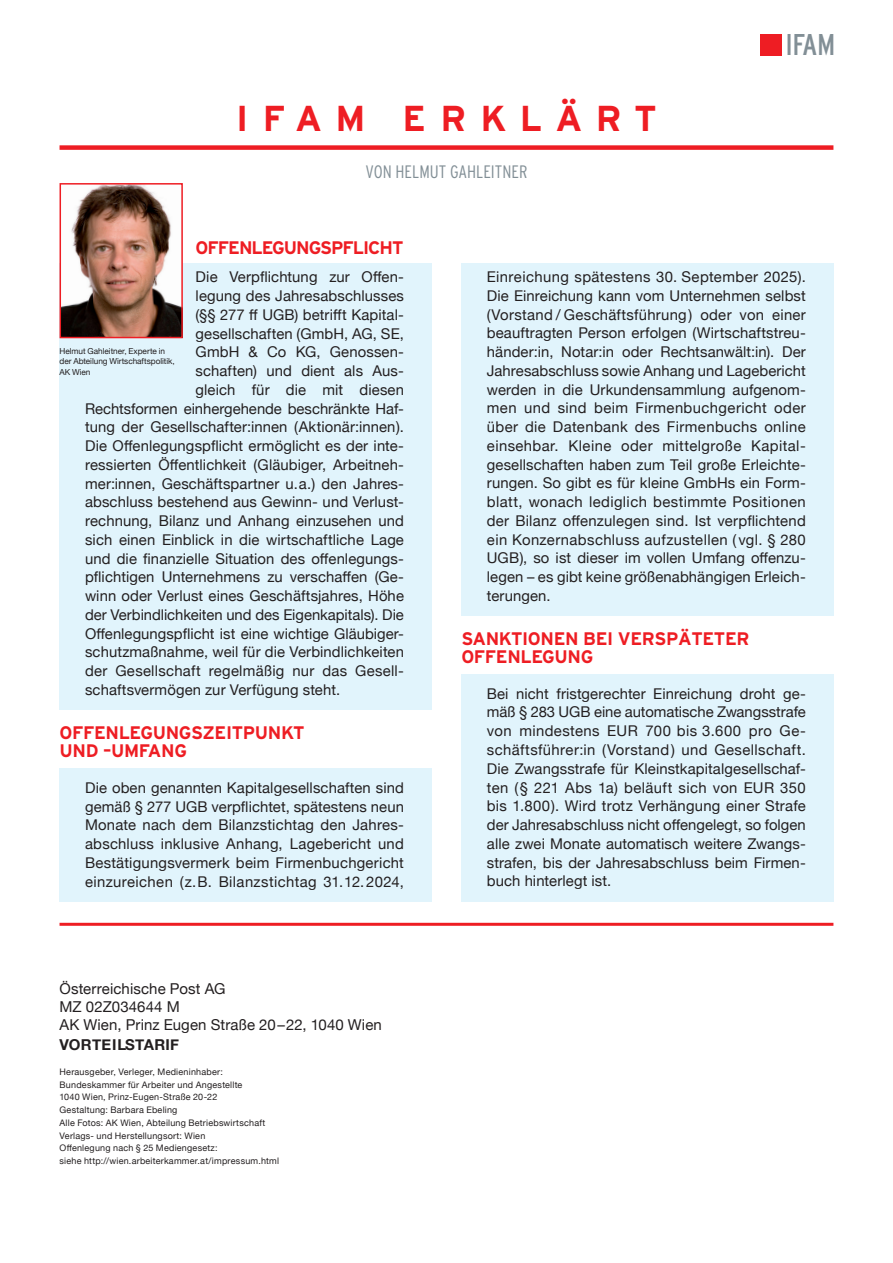
<style>
.page{position:relative;width:893px;height:1263px;background:#fff}
.page>*{position:absolute;margin:0;border:0;box-sizing:border-box;transform-origin:0 0}
.t1{font:700 36px "Interstate";letter-spacing:.37em;color:#ee1d23}
.t2{font:condensed 30px "Interstate";color:#828f96}
.t3{font:700 18.15px/18px "Interstate";letter-spacing:-.02em;color:#ee1d23}
.t4{font:700 18.15px "Interstate";letter-spacing:-.055em;color:#ee1d23}
.t5{font:300 condensed 18px "Interstate";color:#828f96}
.t6{font:15px/18px "Helvetica Neue";letter-spacing:.005em;color:#231f20}
.t7{font:700 15px "Helvetica Neue";letter-spacing:.02em;color:#231f20}
.t8{font:14.85px/18.8px "Helvetica Neue";letter-spacing:.005em;color:#231f20;text-align:justify}
.t9{font:9px/12.8px "Helvetica Neue";letter-spacing:.025em;color:#231f20}
.t10{font:8.25px/10.5px "Helvetica Neue";letter-spacing:-.005em;color:#231f20}
</style>
<div class="page">
<div style="left:60px;top:264px;width:372px;height:446px;background:#e1f4fc"></div>
<div style="left:60px;top:768px;width:372px;height:133px;background:#e1f4fc"></div>
<div style="left:461px;top:264px;width:372px;height:352px;background:#e1f4fc"></div>
<div style="left:461px;top:674px;width:372px;height:227px;background:#e1f4fc"></div>
<div style="left:760px;top:34px;width:21px;height:21px;background:#ee1d23"></div>
<hr style="left:60px;top:923px;width:773px;height:3px;background:#ee1d23">
<img style="left:63px;top:186px;width:117px;height:149px">
<div style="left:60px;top:183px;width:123px;height:155px;border:2px solid #ee1d23"></div>
<div style="left:60px;top:145px;width:773px;height:5px;background:#ee1d23"></div>
<h1 class="t1" style="left:236px;top:98px;width:422px">IFAM ERKLÄRT</h1>
<p class="t5" style="left:366px;top:161px;width:163px">VON HELMUT GAHLEITNER</p>
<h2 class="t2" style="left:785px;top:28px;width:13px">IFAM</h2>
<p class="t4" style="left:196px;top:238px;width:208px">OFFENLEGUNGSPFLICHT</p>
<p class="t8" style="left:196px;top:268px;width:210px">Die Verpflichtung zur Offen-</p>
<p class="t8" style="left:196px;top:287px;width:210px">legung des Jahresabschlusses</p>
<p class="t8" style="left:196px;top:306px;width:210px">(§§ 277 ff UGB) betrifft Kapital-</p>
<p class="t8" style="left:196px;top:325px;width:210px">gesellschaften (GmbH, AG, SE,</p>
<p class="t8" style="left:196px;top:344px;width:210px">GmbH &amp; Co KG, Genossen-</p>
<p class="t8" style="left:196px;top:362px;width:210px">schaften) und dient als Aus-</p>
<p class="t8" style="left:196px;top:381px;width:210px">gleich für die mit diesen</p>
<p class="t8" style="left:85px;top:400px;width:320px">Rechtsformen einhergehende beschränkte Haf-</p>
<p class="t8" style="left:85px;top:419px;width:320px">tung der Gesellschafter:innen ( Aktionär:innen ).</p>
<p class="t8" style="left:85px;top:437px;width:320px">Die Offenlegungspflicht ermöglicht es der inte-</p>
<p class="t8" style="left:85px;top:456px;width:320px">ressierten Öffentlichkeit ( Gläubiger, Arbeitneh-</p>
<p class="t8" style="left:85px;top:475px;width:320px">mer:innen, Geschäftspartner u. a. ) den Jahres-</p>
<p class="t8" style="left:85px;top:494px;width:320px">abschluss bestehend aus Gewinn- und Verlust-</p>
<p class="t8" style="left:85px;top:512px;width:320px">rechnung, Bilanz und Anhang einzusehen und</p>
<p class="t8" style="left:85px;top:531px;width:320px">sich einen Einblick in die wirtschaftliche Lage</p>
<p class="t8" style="left:85px;top:550px;width:320px">und die finanzielle Situation des offenlegungs-</p>
<p class="t8" style="left:85px;top:568px;width:320px">pflichtigen Unternehmens zu verschaffen (Ge-</p>
<p class="t8" style="left:85px;top:587px;width:320px">winn oder Verlust eines Geschäftsjahres, Höhe</p>
<p class="t8" style="left:85px;top:606px;width:320px">der Verbindlichkeiten und des Eigenkapitals). Die</p>
<p class="t8" style="left:85px;top:625px;width:320px">Offenlegungspflicht ist eine wichtige Gläubiger-</p>
<p class="t8" style="left:85px;top:644px;width:320px">schutzmaßnahme, weil für die Verbindlichkeiten</p>
<p class="t8" style="left:85px;top:662px;width:320px">der Gesellschaft regelmäßig nur das Gesell-</p>
<p class="t8" style="left:85px;top:681px;width:257px">schaftsvermögen zur Verfügung steht.</p>
<p class="t3" style="left:60px;top:724px;width:247px">OFFENLEGUNGSZEITPUNKT<br>UND –UMFA</p>
<p class="t10" style="left:60px;top:346px;width:117px">Helmut Gahleitner, Experte in der Abteilung Wirtschaftspolitik,<br>AK Wien</p>
<p class="t3" style="left:161px;top:742px;width:27px">NG</p>
<p class="t8" style="left:85px;top:779px;width:320px">Die oben genannten Kapitalgesellschaften sind gemäß § 277 UGB verpflichtet, spätestens neun Monate nach dem Bilanzstichtag den Jahres&shy;abschluss inklusive Anhang, Lagebericht und Bestätigungsvermerk beim Firmenbuchgericht einzureichen ( z. B. Bilanzstichtag 31. 12. 2024,</p>
<p class="t6" style="left:60px;top:980px;width:324px">Österreichische Post AG<br>MZ 02Z034644 M<br>AK Wien, Prinz Eugen Straße 20 – 22, 1040 Wien</p>
<p class="t7" style="left:60px;top:1032px;width:121px">VORTEILSTARIF</p>
<p class="t9" style="left:60px;top:1066px;width:221px">Herausgeber, Verleger, Medieninhaber:<br>Bundeskammer für Arbeiter und Angestellte<br>1040 Wien, Prinz-Eugen-Straße 20-22<br>Gestaltung: Barbara Ebeling<br>Alle Fotos: AK Wien, Abteilung Betriebswirtschaft Verlags- und Herstellungsort: Wien<br>Offenlegung nach § 25 Mediengesetz:<br>siehe http://wien.arbeiterkammer.at/impressum.html</p>
<p class="t8" style="left:487px;top:268px;width:320px">Einreichung spätestens 30. September 2025).<br>Die Einreichung kann vom Unternehmen selbst (Vorstand / Geschäftsführung ) oder von einer beauftragten Person erfolgen (Wirtschaftstreu&shy;händer:in, Notar:in oder Rechtsanwält:in). Der Jahresabschluss sowie Anhang und Lagebericht werden in die Urkundensammlung aufgenom&shy;men und sind beim Firmenbuchgericht oder über die Datenbank des Firmenbuchs online einsehbar. Kleine oder mittelgroße Kapital&shy;gesellschaften haben zum Teil große Erleichte&shy;rungen. So gibt es für kleine GmbHs ein Form&shy;blatt, wonach lediglich bestimmte Positionen der Bilanz offenzulegen sind. Ist verpflichtend ein Konzernabschluss aufzustellen ( vgl. § 280<br>UGB ), so ist dieser im vollen Umfang offenzu&shy;legen – es gibt keine größenabhängigen Erleich&shy;terungen.</p>
<p class="t3" style="left:461px;top:630px;width:290px">SANKTIONEN BEI VERSPÄTETER<br>OFFENLEGUNG</p>
<p class="t8" style="left:487px;top:685px;width:320px">Bei nicht fristgerechter Einreichung droht ge&shy;mäß § 283 UGB eine automatische Zwangsstrafe von mindestens EUR 700 bis 3.600 pro Ge&shy;schäftsführer:in (Vorstand ) und Gesellschaft.<br>Die Zwangsstrafe für Kleinstkapitalgesellschaf&shy;ten ( § 221 Abs 1a) beläuft sich von EUR 350 bis 1.800 ). Wird trotz Verhängung einer Strafe der Jahresabschluss nicht offengelegt, so folgen alle zwei Monate automatisch weitere Zwangs&shy;strafen, bis der Jahresabschluss beim Firmen&shy;buch hinterlegt ist.</p>
</div>
